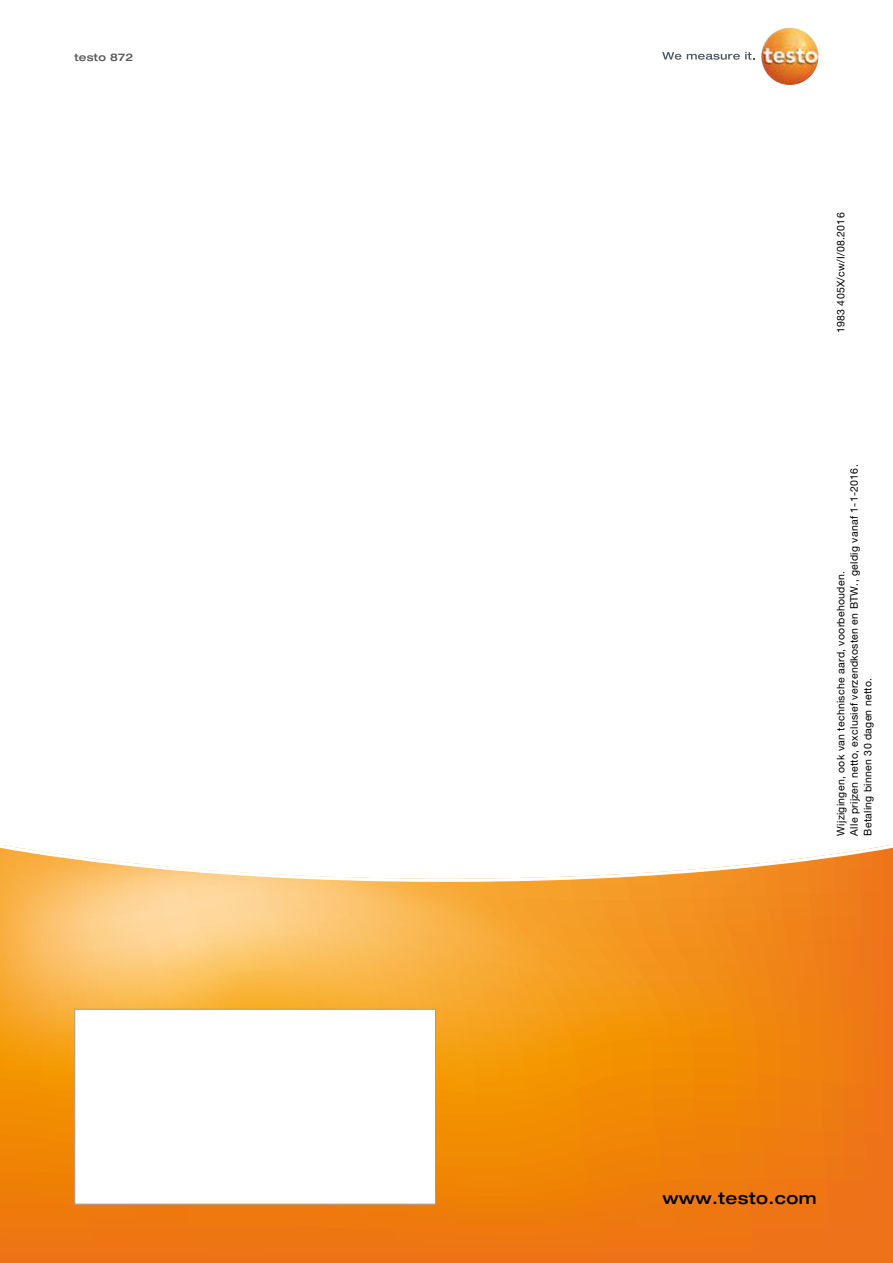
<style>
.page{position:relative;width:893px;height:1263px;background:#fff}
.page>*{position:absolute;margin:0;border:0;box-sizing:border-box;transform-origin:0 0}
.t1{font:500 expanded 16.5px "Helvetica Neue LTW1 G";letter-spacing:.025em;color:#000}
.t2{font:10.5px/13.5px "Helvetica Neue LTW1 G";letter-spacing:.025em;color:#000}
.t3{font:500 expanded 10.5px "Helvetica Neue LTW1 G";letter-spacing:.025em;color:#575756}
</style>
<div class="page">
<svg style="left:0;top:845px;width:893px;height:418px;background:#f39b35"></svg>
<div style="left:74px;top:1009px;width:362px;height:195px;background:#fff;border:1px solid #9d9d9c"></div>
<img style="left:761px;top:28px;width:58px;height:57px;border-radius:28px">
<svg style="left:662px;top:52px;width:19px;height:8px"></svg>
<svg style="left:687px;top:52px;width:68px;height:8px"></svg>
<p class="t3" style="left:74px;top:51px;width:60px">testo 872</p>
<p class="t2" style="left:834px;top:333px;width:122px;rotate:-90deg">1983 405X/cw/I/08.2016</p>
<p class="t2" style="left:834px;top:836px;width:373px;rotate:-90deg">Wijzigingen, ook van technische aard, voorbehouden.<br>Alle prijzen netto, exclusief verzendkosten en BTW., geldig vanaf 1-1-2016.<br>Betaling binnen 30 dagen netto.</p>
<h1 class="t1" style="left:662px;top:1187px;width:156px">www.testo.com</h1>
</div>
